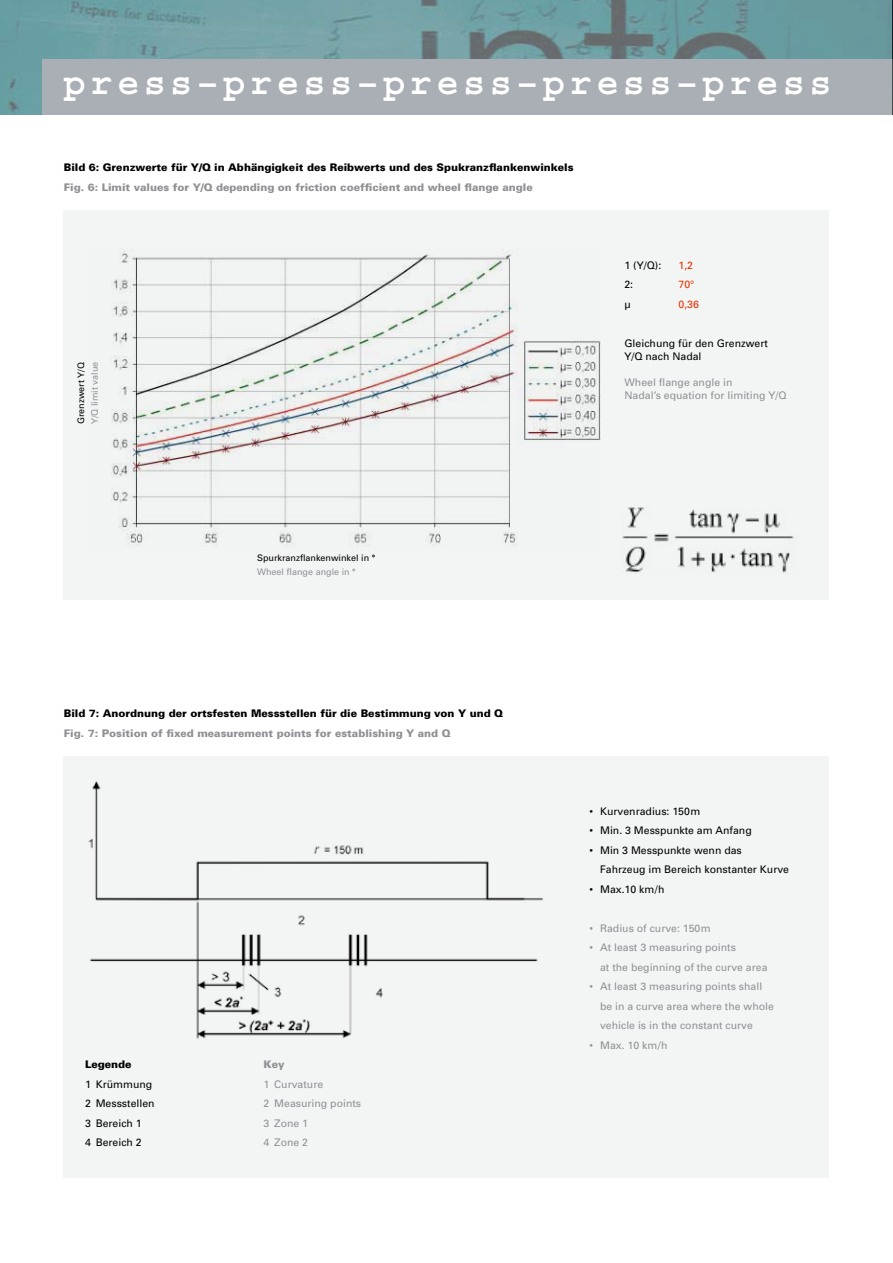
<style>
.page{position:relative;width:893px;height:1263px;background:#fff}
.page>*{position:absolute;margin:0;border:0;box-sizing:border-box;transform-origin:0 0}
.t1{font:700 37.5px "Courier Std";letter-spacing:.11em;color:#fff}
.t2{font:10.5px/19.5px "Univers";color:#919195}
.t3{font:10.5px/19.5px "Univers";color:#000}
.t4{font:900 10.5px "Univers";color:#000}
.t5{font:900 10.5px "Univers";color:#919195}
.t6{font:10.5px "Univers";color:#e83300}
.t7{font:9px/13.5px "Univers";color:#000}
.t8{font:9px "Univers";color:#919195}
.s1{font-weight:900}
.s2{color:#919195}
.s3{font-weight:900;color:#919195}
</style>
<div class="page">
<img style="left:0;top:0;width:893px;height:115px">
<div style="left:43px;top:60px;width:850px;height:55px;background:#a9afb5"></div>
<div style="left:64px;top:210px;width:765px;height:389px;background:#f3f4f4"></div>
<div style="left:64px;top:756px;width:765px;height:422px;background:#f3f4f4"></div>
<img style="left:88px;top:781px;width:455px;height:258px">
<img style="left:111px;top:248px;width:489px;height:299px">
<img style="left:622px;top:507px;width:172px;height:66px">
<h1 class="t1" style="left:63px;top:62px;width:770px">press–press–press–press–press</h1>
<p class="t4" style="left:64px;top:161px;width:511px">Bild 6: Grenzwerte für Y/Q in Abhängigkeit des Reibwerts und des Spukranzflankenwinkels</p>
<p class="t5" style="left:64px;top:180px;width:470px">Fig. 6: Limit values for Y/Q depending on friction coefficient and wheel flange angle</p>
<p class="t7" style="left:74px;top:424px;width:64px;rotate:-90deg">Grenzwert Y/Q</p>
<p class="t8" style="left:89px;top:424px;width:64px;rotate:-90deg">Y/Q limit value</p>
<p class="t3" style="left:624px;top:255px;width:38px">1 (Y/Q):</p>
<p class="t6" style="left:678px;top:259px;width:16px">1,2</p>
<p class="t3" style="left:624px;top:275px;width:10px">2:</p>
<p class="t6" style="left:678px;top:278px;width:17px">70°</p>
<p class="t3" style="left:624px;top:294px;width:8px">µ</p>
<p class="t6" style="left:678px;top:298px;width:22px">0,36</p>
<p class="t3" style="left:624px;top:336px;width:145px;line-height:13.5px">Gleichung für den Grenzwert<br>Y/Q nach Nadal</p>
<p class="t2" style="left:624px;top:375px;width:164px;line-height:13.5px">Wheel flange angle in<br>Nadal’s equation for limiting Y/Q</p>
<p class="t7" style="left:257px;top:551px;width:120px">Spurkranzflankenwinkel in <span class="s1">°<br></span><span class="s2">Wheel flange angle in</span> <span class="s3">°</span></p>
<p class="t4" style="left:64px;top:707px;width:441px">Bild 7: Anordnung der ortsfesten Messstellen für die Bestimmung von Y und Q</p>
<p class="t5" style="left:64px;top:726px;width:388px">Fig. 7: Position of fixed measurement points for establishing Y and Q</p>
<p class="t4" style="left:85px;top:1058px;width:48px">Legende</p>
<p class="t3" style="left:85px;top:1074px;width:71px">1 Krümmung<br>2 Messstellen<br>3 Bereich 1<br>4 Bereich 2</p>
<p class="t5" style="left:264px;top:1058px;width:22px">Key</p>
<p class="t2" style="left:264px;top:1074px;width:99px">1 Curvature<br>2 Measuring points<br>3 Zone 1<br>4 Zone 2</p>
<p class="t3" style="left:589px;top:801px;width:112px">• Kurvenradius: 150m</p>
<p class="t3" style="left:589px;top:821px;width:164px">• Min. 3 Messpunkte am Anfang</p>
<p class="t3" style="left:600px;top:840px;width:191px;text-indent:-11px">• Min 3 Messpunkte wenn das<br>Fahrzeug im Bereich konstanter Kurve</p>
<p class="t3" style="left:589px;top:879px;width:77px">• Max.10 km/h</p>
<p class="t2" style="left:589px;top:918px;width:123px">• Radius of curve: 150m</p>
<p class="t2" style="left:600px;top:938px;width:169px;text-indent:-11px">• At least 3 measuring points<br>at the beginning of the curve area</p>
<p class="t2" style="left:600px;top:977px;width:175px;text-indent:-11px">• At least 3 measuring points shall be in a curve area where the whole vehicle is in the constant curve</p>
<p class="t2" style="left:589px;top:1035px;width:79px">• Max. 10 km/h</p>
</div>
